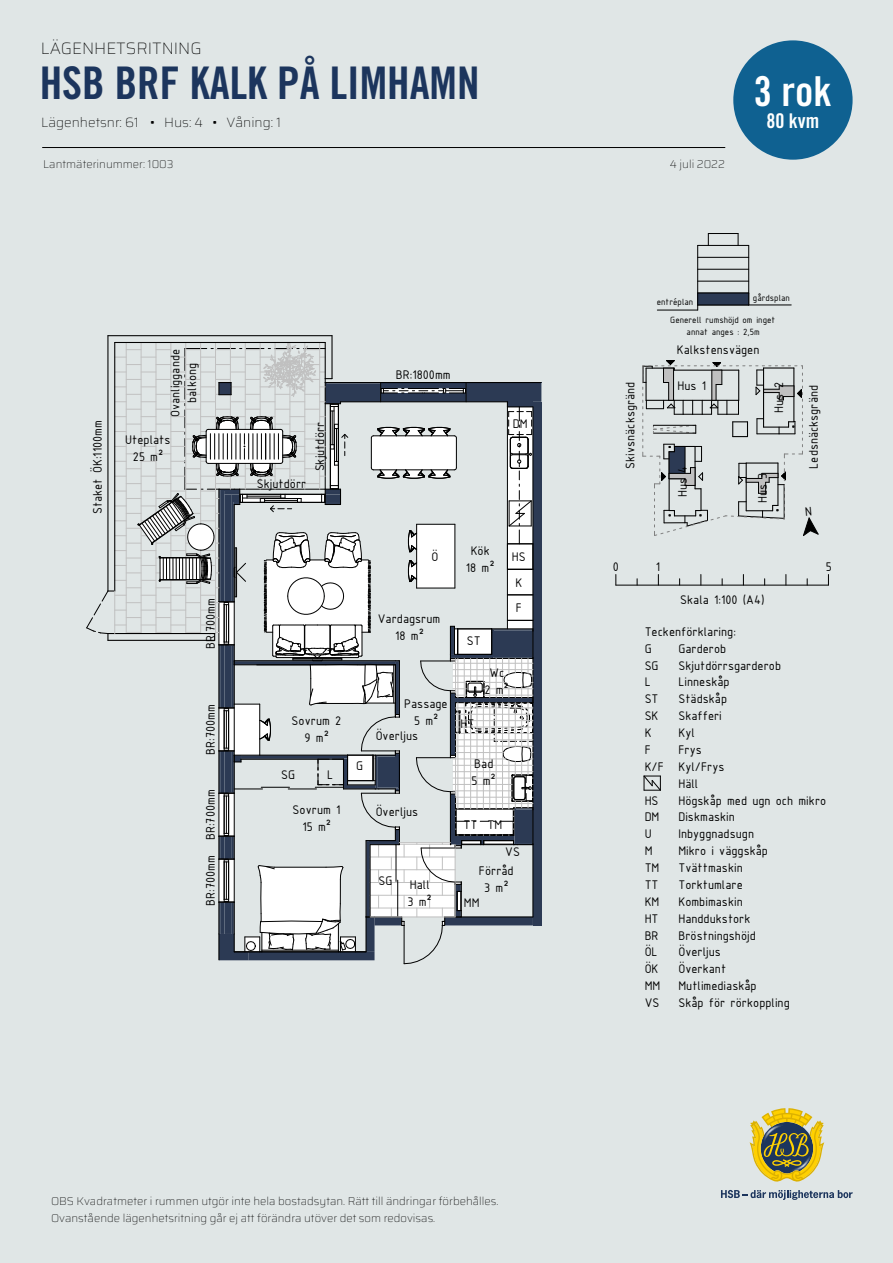
<style>
.page{position:relative;width:893px;height:1263px;background:#e0e6e6}
.page>*{position:absolute;margin:0;border:0;box-sizing:border-box;transform-origin:0 0}
.t1{font:45px "Trade Gothic LT Pro Bd Cn 20";color:#1c355d}
.t2{font:41.25px "Trade Gothic LT Pro Bd Cn 20";color:#feffff}
.t3{font:20.25px "Trade Gothic LT Pro Bd Cn 20";color:#feffff}
.t4{font:100 16.5px "Saira";color:#000}
.t5{font:13.5px/16.8px "ISOCPEUR";color:#000;text-align:center}
.t6{font:100 13.5px "Saira";color:#000}
.t7{font:100 11.25px/16.4px "Saira";color:#000}
.t8{font:9.75px/12.3px "ISOCPEUR";color:#000;text-align:center}
</style>
<div class="page">
<div style="left:733px;top:40px;width:120px;height:120px;background:#0f6191;border-radius:50%"></div>
<svg style="left:750px;top:1108px;width:74px;height:74px"></svg>
<svg style="left:721px;top:1190px;width:132px;height:10px"></svg>
<img style="left:761px;top:1122px;width:52px;height:54px">
<hr style="left:331px;top:336px;width:2px;height:43px;background:#000">
<hr style="left:108px;top:335px;width:224px;height:1px;background:#000">
<hr style="left:107px;top:336px;width:1px;height:255px;background:#000">
<svg style="left:86px;top:342px;width:455px;height:622px"></svg>
<hr style="left:616px;top:585px;width:212px;height:1px;background:#000">
<hr style="left:698px;top:245px;width:51px;height:1px;background:#000">
<hr style="left:708px;top:233px;width:30px;height:1px;background:#000">
<svg style="left:738px;top:233px;width:1px;height:12px"></svg>
<hr style="left:748px;top:245px;width:1px;height:60px;background:#000">
<hr style="left:697px;top:245px;width:1px;height:60px;background:#000">
<hr style="left:698px;top:257px;width:51px;height:1px;background:#000">
<hr style="left:698px;top:269px;width:51px;height:1px;background:#000">
<hr style="left:698px;top:281px;width:51px;height:1px;background:#000">
<hr style="left:749px;top:305px;width:42px;height:1px;background:#000">
<hr style="left:657px;top:310px;width:41px;height:1px;background:#000">
<div style="left:698px;top:293px;width:51px;height:12px;background:#2c3a54"></div>
<hr style="left:698px;top:293px;width:51px;height:1px;background:#000">
<svg style="left:697px;top:293px;width:1px;height:17px"></svg>
<hr style="left:698px;top:305px;width:51px;height:1px;background:#000">
<hr style="left:43px;top:147px;width:682px;height:1px;background:#000">
<svg style="left:643px;top:775px;width:18px;height:16px"></svg>
<svg style="left:642px;top:360px;width:177px;height:176px"></svg>
<p class="t4" style="left:41px;top:35px;width:162px">LÄGENHETSRITNING</p>
<h1 class="t1" style="left:40px;top:55px;width:441px">HSB BRF KALK PÅ LIMHAMN</h1>
<h2 class="t2" style="left:754px;top:66px;width:79px">3 rok</h2>
<p class="t6" style="left:41px;top:111px;width:241px">Lägenhetsnr: 61 • Hus: 4 • Våning: 1</p>
<h3 class="t3" style="left:766px;top:109px;width:54px">80 kvm</h3>
<p class="t7" style="left:43px;top:156px;width:132px">Lantmäterinummer: 1003</p>
<p class="t7" style="left:670px;top:156px;width:57px">4 juli 2022</p>
<p class="t5" style="left:89px;top:514px;width:95px;rotate:-90deg">Staket ÖK:1100mm</p>
<p class="t5" style="left:166px;top:417px;width:69px;rotate:-90deg">Ovanliggande balkong</p>
<p class="t5" style="left:125px;top:431px;width:47px">Uteplats<br>25 m²</p>
<p class="t5" style="left:202px;top:649px;width:52px;rotate:-90deg">BR:700mm</p>
<p class="t5" style="left:202px;top:755px;width:52px;rotate:-90deg">BR:700mm</p>
<p class="t5" style="left:202px;top:906px;width:118px;rotate:-90deg">BR:700mm BR:700mm</p>
<p class="t5" style="left:257px;top:475px;width:51px">Skjutdörr</p>
<p class="t5" style="left:311px;top:471px;width:51px;rotate:-90deg">Skjutdörr</p>
<p class="t5" style="left:396px;top:366px;width:56px">BR:1800mm</p>
<p class="t5" style="left:513px;top:415px;width:16px">DM</p>
<p class="t5" style="left:292px;top:712px;width:51px">Sovrum 2<br>9 m²</p>
<p class="t5" style="left:281px;top:765px;width:15px">SG</p>
<p class="t5" style="left:327px;top:765px;width:8px">L</p>
<p class="t5" style="left:293px;top:801px;width:49px">Sovrum 1<br>15 m²</p>
<p class="t5" style="left:356px;top:757px;width:8px">G</p>
<p class="t5" style="left:432px;top:548px;width:8px">Ö</p>
<p class="t5" style="left:378px;top:610px;width:64px">Vardagsrum<br>18 m²</p>
<p class="t5" style="left:404px;top:695px;width:45px">Passage<br>5 m²</p>
<p class="t5" style="left:376px;top:727px;width:44px">Överljus</p>
<p class="t5" style="left:376px;top:803px;width:44px">Överljus</p>
<p class="t5" style="left:466px;top:542px;width:30px">Kök<br>18 m²</p>
<p class="t5" style="left:467px;top:632px;width:15px">ST</p>
<p class="t5" style="left:512px;top:543px;width:15px;line-height:26.1px;text-align:left">HS<br>K</p>
<p class="t5" style="left:516px;top:599px;width:8px">F</p>
<p class="t5" style="left:460px;top:715px;width:15px">HT</p>
<p class="t5" style="left:484px;top:664px;width:26px">Wc<br>2 m²</p>
<p class="t5" style="left:471px;top:755px;width:26px;text-align:left">Bad<br>5 m²</p>
<p class="t5" style="left:463px;top:815px;width:40px">TT TM</p>
<p class="t5" style="left:505px;top:843px;width:16px">VS</p>
<p class="t5" style="left:378px;top:872px;width:15px">SG</p>
<p class="t5" style="left:479px;top:862px;width:36px">Förråd</p>
<p class="t5" style="left:410px;top:875px;width:22px">Hall</p>
<p class="t5" style="left:484px;top:879px;width:26px">3 m²</p>
<p class="t5" style="left:407px;top:892px;width:26px">3 m²</p>
<p class="t5" style="left:464px;top:894px;width:17px">MM</p>
<p class="t7" style="left:51px;top:1193px;width:449px">OBS Kvadratmeter i rummen utgör inte hela bostadsytan. Rätt till ändringar förbehålles.<br>Ovanstående lägenhetsritning går ej att förändra utöver det som redovisas.</p>
<p class="t8" style="left:657px;top:295px;width:38px">entréplan</p>
<p class="t8" style="left:753px;top:291px;width:39px">gårdsplan</p>
<p class="t8" style="left:670px;top:313px;width:106px">Generell rumshöjd om inget annat anges : 2,5m</p>
<p class="t5" style="left:677px;top:341px;width:84px">Kalkstensvägen</p>
<p class="t5" style="left:678px;top:376px;width:30px">Hus 1</p>
<p class="t5" style="left:770px;top:413px;width:32px;rotate:-90deg">Hus 2</p>
<p class="t5" style="left:621px;top:469px;width:88px;rotate:-90deg">Skivsnäcksgränd</p>
<p class="t5" style="left:805px;top:469px;width:85px;rotate:-90deg">Ledsnäcksgränd</p>
<p class="t5" style="left:673px;top:497px;width:33px;rotate:-90deg">Hus 4</p>
<p class="t5" style="left:753px;top:503px;width:32px;rotate:-90deg">Hus 3</p>
<p class="t5" style="left:613px;top:558px;width:8px">0</p>
<p class="t5" style="left:656px;top:558px;width:6px">1</p>
<p class="t5" style="left:826px;top:558px;width:8px">5</p>
<p class="t5" style="left:680px;top:591px;width:86px">Skala 1:100 (A4)</p>
<p class="t5" style="left:645px;top:623px;width:93px;text-align:left">Teckenförklaring:<br>G</p>
<p class="t5" style="left:678px;top:639px;width:49px">Garderob</p>
<p class="t5" style="left:645px;top:656px;width:15px">SG</p>
<p class="t5" style="left:678px;top:656px;width:104px">Skjutdörrsgarderob</p>
<p class="t5" style="left:645px;top:673px;width:8px">L</p>
<p class="t5" style="left:678px;top:673px;width:53px">Linneskåp</p>
<p class="t5" style="left:645px;top:690px;width:15px">ST</p>
<p class="t5" style="left:678px;top:690px;width:50px">Städskåp</p>
<p class="t5" style="left:645px;top:707px;width:15px">SK</p>
<p class="t5" style="left:678px;top:707px;width:45px">Skafferi</p>
<p class="t5" style="left:645px;top:724px;width:8px">K</p>
<p class="t5" style="left:678px;top:724px;width:18px">Kyl</p>
<p class="t5" style="left:645px;top:741px;width:8px">F</p>
<p class="t5" style="left:678px;top:741px;width:25px">Frys</p>
<p class="t5" style="left:645px;top:757px;width:81px">K/F Kyl/Frys</p>
<p class="t5" style="left:678px;top:774px;width:22px">Häll</p>
<p class="t5" style="left:645px;top:791px;width:15px">HS</p>
<p class="t5" style="left:678px;top:791px;width:149px">Högskåp med ugn och mikro</p>
<p class="t5" style="left:645px;top:808px;width:16px">DM</p>
<p class="t5" style="left:678px;top:808px;width:58px">Diskmaskin</p>
<p class="t5" style="left:645px;top:825px;width:8px">U</p>
<p class="t5" style="left:678px;top:825px;width:77px">Inbyggnadsugn</p>
<p class="t5" style="left:645px;top:842px;width:9px">M</p>
<p class="t5" style="left:678px;top:842px;width:91px">Mikro i väggskåp</p>
<p class="t5" style="left:645px;top:859px;width:16px">TM</p>
<p class="t5" style="left:678px;top:859px;width:66px">Tvättmaskin</p>
<p class="t5" style="left:645px;top:876px;width:15px">TT</p>
<p class="t5" style="left:678px;top:876px;width:66px">Torktumlare</p>
<p class="t5" style="left:645px;top:892px;width:16px">KM</p>
<p class="t5" style="left:678px;top:892px;width:66px">Kombimaskin</p>
<p class="t5" style="left:645px;top:909px;width:15px">HT</p>
<p class="t5" style="left:678px;top:909px;width:74px">Handdukstork</p>
<p class="t5" style="left:645px;top:926px;width:15px">BR</p>
<p class="t5" style="left:678px;top:926px;width:79px">Bröstningshöjd</p>
<p class="t5" style="left:645px;top:943px;width:15px">ÖL</p>
<p class="t5" style="left:678px;top:943px;width:44px">Överljus</p>
<p class="t5" style="left:645px;top:960px;width:15px">ÖK</p>
<p class="t5" style="left:678px;top:960px;width:49px">Överkant</p>
<p class="t5" style="left:645px;top:977px;width:17px">MM</p>
<p class="t5" style="left:678px;top:977px;width:80px">Mutlimediaskåp</p>
<p class="t5" style="left:645px;top:994px;width:16px">VS</p>
<p class="t5" style="left:678px;top:994px;width:113px">Skåp för rörkoppling</p>
</div>
